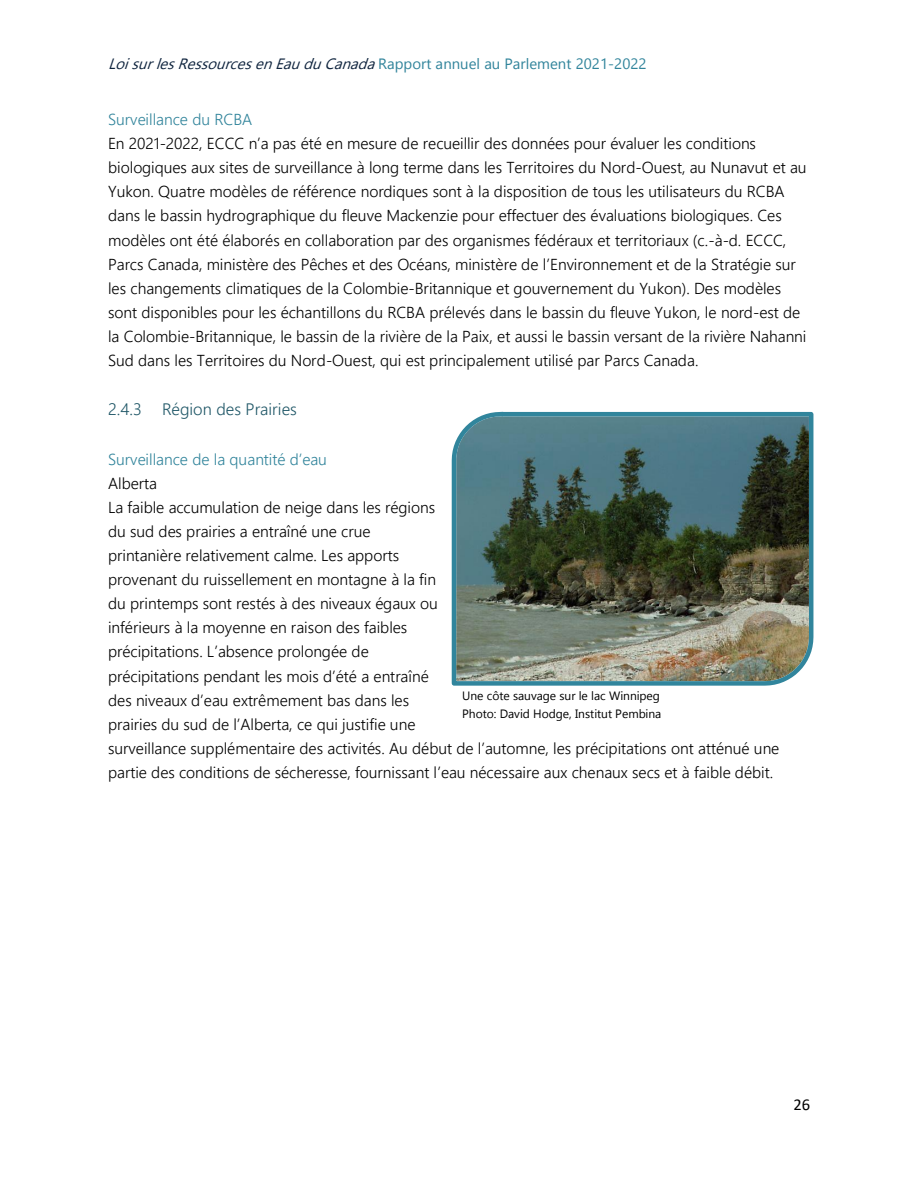
<style>
.page{position:relative;width:918px;height:1188px;background:#fff}
.page>*{position:absolute;margin:0;border:0;box-sizing:border-box;transform-origin:0 0}
.t1{font:300 16.5px "Leelawadee UI";color:#215868}
.t2{font:16.5px "Calibri";color:#000}
.t3{font:300 15.9px/24.2px "Leelawadee UI";color:#000}
.t4{font:300 15.9px "Leelawadee UI";color:#31849b}
.t5{font:15px "Gadugi";color:#31849b}
.t6{font:12px/18.1px "Gadugi";color:#000}
.s1{font-style:italic;color:#0f243e}
</style>
<div class="page">
<img style="left:451px;top:411px;width:363px;height:275px">
<p class="t5" style="left:108px;top:53px;width:540px"><span class="s1">LoisurlesRessourcesenEauduCanada</span>Rapport annuel au Parlement 2021-2022</p>
<p class="t4" style="left:108px;top:108px;width:146px">Surveillance du RCBA</p>
<p class="t3" style="left:108px;top:130px;width:700px">En 2021-2022, ECCC n’a pas été en mesure de recueillir des données pour évaluer les conditions biologiques aux sites de surveillance à long terme dans les Territoires du Nord-Ouest, au Nunavut et au Yukon. Quatre modèles de référence nordiques sont à la disposition de tous les utilisateurs du RCBA dans le bassin hydrographique du fleuve Mackenzie pour effectuer des évaluations biologiques. Ces modèles ont été élaborés en collaboration par des organismes fédéraux et territoriaux (c.-à-d. ECCC, Parcs Canada, ministère des Pêches et des Océans, ministère de l’Environnement et de la Stratégie sur les changements climatiques de la Colombie-Britannique et gouvernement du Yukon). Des modèles sont disponibles pour les échantillons du RCBA prélevés dans le bassin du fleuve Yukon, le nord-est de la Colombie-Britannique, le bassin de la rivière de la Paix, et aussi le bassin versant de la rivière Nahanni Sud dans les Territoires du Nord-Ouest, qui est principalement utilisé par Parcs Canada.</p>
<p class="t1" style="left:108px;top:397px;width:190px">2.4.3 Région des Prairies</p>
<p class="t4" style="left:108px;top:448px;width:220px">Surveillance de la quantité d’eau</p>
<p class="t3" style="left:108px;top:470px;width:673px">Alberta<br>La faible accumulation de neige dans les régions<br>du sud des prairies a entraîné une crue<br>printanière relativement calme. Les apports<br>provenant du ruissellement en montagne à la fin<br>du printemps sont restés à des niveaux égaux ou<br>inférieurs à la moyenne en raison des faibles<br>précipitations. L’absence prolongée de<br>précipitations pendant les mois d’été a entraîné<br>des niveaux d’eau extrêmement bas dans les<br>prairies du sud de l’Alberta, ce qui justifie une<br>surveillance supplémentaire des activités. Au début de l’automne, les précipitations ont atténué une partie des conditions de sécheresse, fournissant l’eau nécessaire aux chenaux secs et à faible débit.</p>
<p class="t6" style="left:462px;top:686px;width:201px">Une côte sauvage sur le lac Winnipeg<br>Photo: David Hodge, Institut Pembina</p>
<p class="t2" style="left:793px;top:1098px;width:18px">26</p>
</div>
